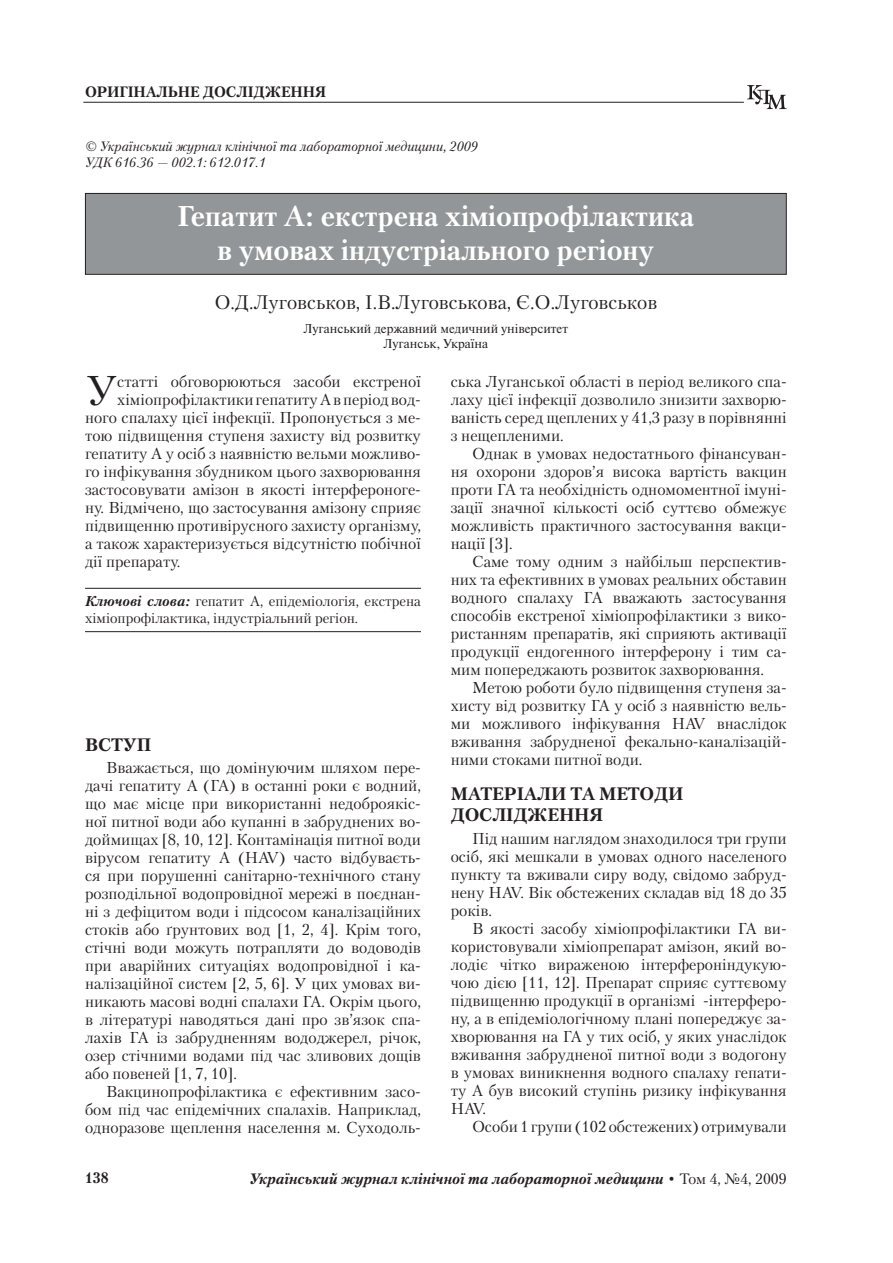
<style>
.page{position:relative;width:893px;height:1263px;background:#fff}
.page>*{position:absolute;margin:0;border:0;box-sizing:border-box;transform-origin:0 0}
.BUKVITSA{font:41.4px "Petersburg C";color:#231f20}
.ZAGOLOVOK{font:700 28.5px/33.8px "Petersburg C";color:#fff;text-align:center}
.AVTORI{font:19.5px "Petersburg C";color:#231f20}
.PODZAGOLOV{font:700 18px/21.6px "Petersburg C";color:#231f20}
.TXT{font:15.75px/18px "Petersburg C";color:#231f20;text-align:justify}
.BUKVITSA-2{font:15.75px "Petersburg C";color:#231f20}
.PODZAGOLOV_tab{font:italic 700 15px "Petersburg C";color:#231f20}
.t1{font:700 15px "Petersburg C";color:#231f20}
._02_KLUCH{font:14.25px/17.1px "Petersburg C";color:#231f20}
.UDK_2{font:italic 13.5px "Petersburg C";color:#231f20}
.GOROD{font:12.75px/15.3px "Newton C";color:#231f20;text-align:center}
.s1{font-weight:700;font-style:italic}
.s2{font-weight:400;font-style:normal}
</style>
<div class="page">
<svg style="left:747px;top:85px;width:40px;height:24px"></svg>
<hr style="left:83px;top:102px;width:661px;height:1px;background:#231f20">
<div style="left:85px;top:193px;width:701px;height:81px;background:#939698"></div>
<div style="left:85px;top:193px;width:702px;height:82px;border:1px solid #231f20"></div>
<hr style="left:85px;top:588px;width:336px;height:1px;background:#231f20">
<hr style="left:85px;top:631px;width:336px;height:1px;background:#231f20">
<p class="t1" style="left:85px;top:82px;width:243px">ОРИГІНАЛЬНЕ ДОСЛІДЖЕННЯ</p>
<p class="UDK_2" style="left:85px;top:138px;width:394px">© Український журнал клінічної та лабораторної медицини, 2009</p>
<p class="UDK_2" style="left:85px;top:154px;width:182px">УДК 616.36 — 002.1: 612.017.1</p>
<p class="ZAGOLOVOK" style="left:177px;top:199px;width:518px">Гепатит А: екстрена хіміопрофілактика в умовах індустріального регіону</p>
<p class="AVTORI" style="left:214px;top:290px;width:444px">О.Д.Луговськов, І.В.Луговськова, Є.О.Луговськов</p>
<p class="GOROD" style="left:304px;top:321px;width:266px">Луганський державний медичний університет<br>Луганськ, Україна</p>
<p class="BUKVITSA" style="left:85px;top:366px;width:34px">У</p>
<p class="BUKVITSA-2" style="left:117px;top:372px;width:305px">статті обговорюються засоби екстреної</p>
<p class="TXT" style="left:451px;top:373px;width:337px">ська Луганської області в період великого спа&shy;лаху цієї інфекції дозволило знизити захворю&shy;ваність серед щеплених у 41,3 разу в порівнянні з нещепленими.</p>
<p class="TXT" style="left:451px;top:445px;width:337px;text-indent:21px">Однак в умовах недостатнього фінансуван&shy;ня охорони здоров’я висока вартість вакцин проти ГА та необхідність одномоментної імуні&shy;зації значної кількості осіб суттєво обмежує можливість практичного застосування вакци&shy;нації [3].</p>
<p class="TXT" style="left:451px;top:553px;width:337px;text-indent:21px">Саме тому одним з найбільш перспектив&shy;них та ефективних в умовах реальних обставин водного спалаху ГА вважають застосування способів екстреної хіміопрофілактики з вико&shy;ристанням препаратів, які сприяють активації продукції ендогенного інтерферону і тим са&shy;мим попереджають розвиток захворювання.</p>
<p class="TXT" style="left:451px;top:679px;width:337px;text-indent:21px">Метою роботи було підвищення ступеня за&shy;хисту від розвитку ГА у осіб з наявністю вель&shy;ми можливого інфікування HAV внаслідок вживання забрудненої фекально-каналізацій&shy;ними стоками питної води.</p>
<p class="PODZAGOLOV" style="left:451px;top:782px;width:234px">МАТЕРІАЛИ ТА МЕТОДИ<br>ДОСЛІДЖЕННЯ</p>
<p class="TXT" style="left:451px;top:829px;width:337px;text-indent:21px">Під нашим наглядом знаходилося три групи осіб, які мешкали в умовах одного населеного пункту та вживали сиру воду, свідомо забруд&shy;нену HAV. Вік обстежених складав від 18 до 35 років.</p>
<p class="TXT" style="left:451px;top:919px;width:337px;text-indent:21px">В якості засобу хіміопрофілактики ГА ви&shy;користовували хіміопрепарат амізон, який во&shy;лодіє чітко вираженою інтерфероніндукую&shy;чою дією [11, 12]. Препарат сприяє суттєвому підвищенню продукції в організмі α-інтерферо&shy;ну, а в епідеміологічному плані попереджує за&shy;хворювання на ГА у тих осіб, у яких унаслідок вживання забрудненої питної води з водогону в умовах виникнення водного спалаху гепати&shy;ту А був високий ступінь ризику інфікування HAV.</p>
<p class="TXT" style="left:472px;top:1117px;width:316px">Особи 1 групи (102 обстежених) отримували</p>
<p class="BUKVITSA-2" style="left:117px;top:390px;width:305px">хіміопрофілактики гепатиту А в період вод-</p>
<p class="BUKVITSA-2" style="left:85px;top:408px;width:337px">ного спалаху цієї інфекції. Пропонується з ме-</p>
<p class="BUKVITSA-2" style="left:85px;top:426px;width:337px">тою підвищення ступеня захисту від розвитку</p>
<p class="BUKVITSA-2" style="left:85px;top:444px;width:337px">гепатиту А у осіб з наявністю вельми можливо-</p>
<p class="BUKVITSA-2" style="left:85px;top:462px;width:337px">го інфікування збудником цього захворювання</p>
<p class="BUKVITSA-2" style="left:85px;top:480px;width:337px">застосовувати амізон в якості інтерфероноге-</p>
<p class="BUKVITSA-2" style="left:85px;top:498px;width:337px">ну. Відмічено, що застосування амізону сприяє</p>
<p class="BUKVITSA-2" style="left:85px;top:516px;width:337px">підвищенню противірусного захисту організму,</p>
<p class="BUKVITSA-2" style="left:85px;top:534px;width:337px">а також характеризується відсутністю побічної</p>
<p class="BUKVITSA-2" style="left:85px;top:552px;width:97px">дії препарату.</p>
<p class="_02_KLUCH" style="left:85px;top:592px;width:337px"><span class="s1">Ключові слова:</span> гепатит А, епідеміологія, екстрена хіміопрофілактика, індустріальний регіон.</p>
<p class="PODZAGOLOV" style="left:85px;top:733px;width:68px">ВСТУП</p>
<p class="TXT" style="left:85px;top:758px;width:337px;text-indent:21px">Вважається, що домінуючим шляхом пере&shy;дачі гепатиту А (ГА) в останні роки є водний, що має місце при використанні недоброякіс&shy;ної питної води або купанні в забруднених во&shy;доймищах [8, 10, 12]. Контамінація питної води вірусом гепатиту А (HAV) часто відбуваєть&shy;ся при порушенні санітарно-технічного стану розподільної водопровідної мережі в поєднан&shy;ні з дефіцитом води і підсосом каналізаційних стоків або ґрунтових вод [1, 2, 4]. Крім того, стічні води можуть потрапляти до водоводів при аварійних ситуаціях водопровідної і ка&shy;налізаційної систем [2, 5, 6]. У цих умовах ви&shy;никають масові водні спалахи ГА. Окрім цього, в літературі наводяться дані про зв’язок спа&shy;лахів ГА із забрудненням вододжерел, річок, озер стічними водами під час зливових дощів або повеней [1, 7, 10].</p>
<p class="TXT" style="left:85px;top:1082px;width:337px;text-indent:21px">Вакцинопрофілактика є ефективним засо&shy;бом під час епідемічних спалахів. Наприклад, одноразове щеплення населення м. Суходоль-</p>
<p class="t1" style="left:85px;top:1169px;width:25px">138</p>
<p class="PODZAGOLOV_tab" style="left:249px;top:1169px;width:539px">Український журнал клінічної та лабораторної медицини <span class="s2">• Том 4, №4, 2009</span></p>
</div>
